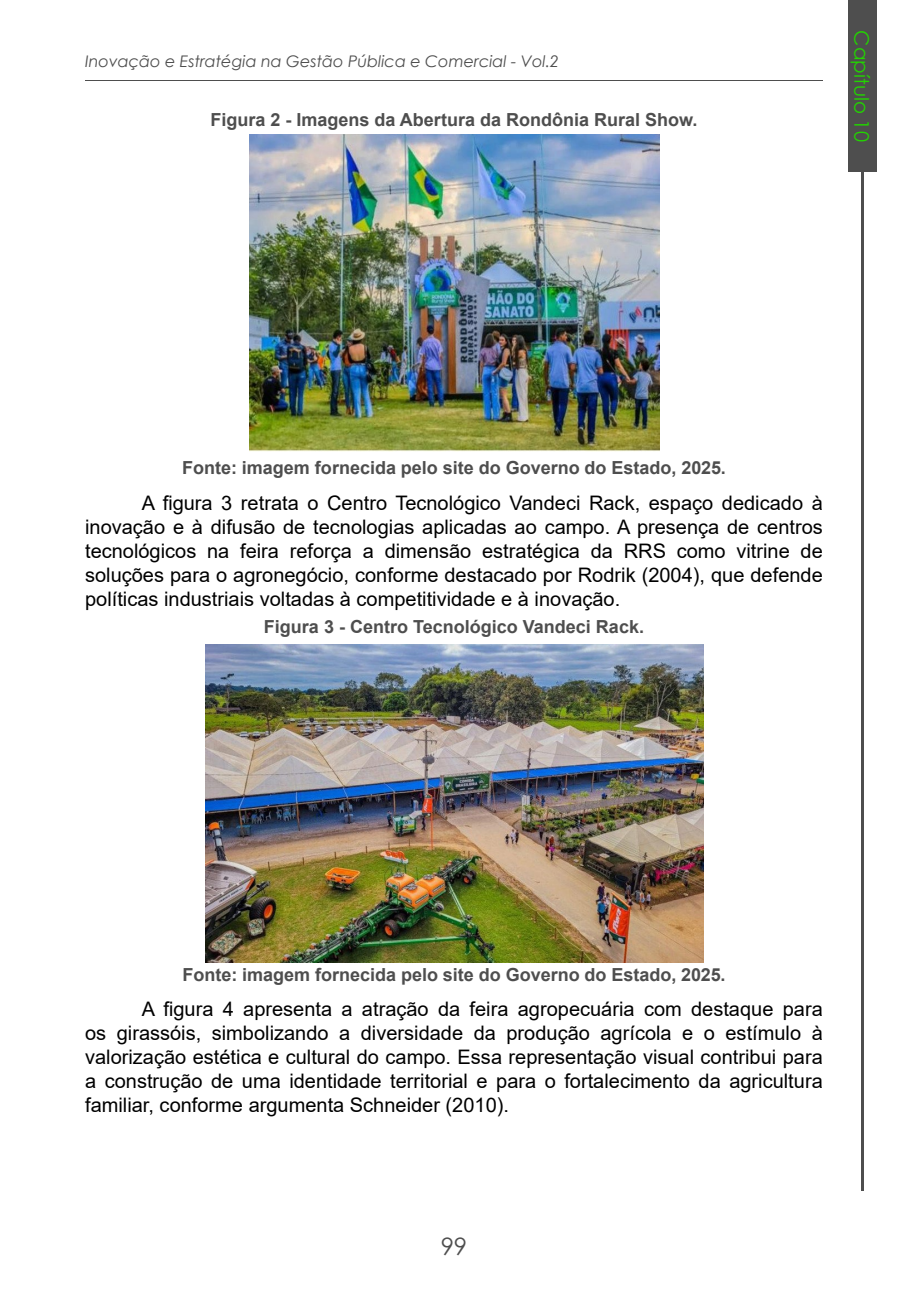
<style>
.page{position:relative;width:908px;height:1304px;background:#fff}
.page>*{position:absolute;margin:0;border:0;box-sizing:border-box;transform-origin:0 0}
.t1{font:24px "Century Gothic";color:#4e4e4e}
.t2{font:20px/24px "Arial";color:#000;text-align:justify}
.t3{font:20px "Century Gothic";color:#22d400}
.t4{font:700 18px "Arial";color:#4e4e4e}
.t5{font:italic 16px "Century Gothic";color:#4e4e4e}
</style>
<div class="page">
<hr style="left:85px;top:81px;width:737px;height:1px;background:#4e4e4e">
<hr style="left:860px;top:172px;width:3px;height:1019px;background:#4e4e4e">
<div style="left:847px;top:0;width:28px;height:172px;background:#4e4e4e"></div>
<img style="left:250px;top:135px;width:409px;height:316px">
<img style="left:205px;top:645px;width:498px;height:317px">
<p class="t5" style="left:85px;top:50px;width:475px">Inovação e Estratégia na Gestão Pública e Comercial - Vol.2</p>
<p class="t4" style="left:210px;top:107px;width:488px">Figura 2 - Imagens da Abertura da Rondônia Rural Show.</p>
<p class="t3" style="left:875px;top:30px;width:113px;rotate:90deg">Capítulo 10</p>
<p class="t4" style="left:182px;top:455px;width:545px">Fonte: imagem fornecida pelo site do Governo do Estado, 2025.</p>
<p class="t2" style="left:85px;top:490px;width:739px;text-indent:57px">A figura 3 retrata o Centro Tecnológico Vandeci Rack, espaço dedicado à inovação e à difusão de tecnologias aplicadas ao campo. A presença de centros tecnológicos na feira reforça a dimensão estratégica da RRS como vitrine de soluções para o agronegócio, conforme destacado por Rodrik (2004), que defende políticas industriais voltadas à competitividade e à inovação.</p>
<p class="t4" style="left:264px;top:614px;width:381px">Figura 3 - Centro Tecnológico Vandeci Rack.</p>
<p class="t4" style="left:182px;top:962px;width:544px">Fonte: imagem fornecida pelo site do Governo do Estado, 2025.</p>
<p class="t2" style="left:85px;top:997px;width:738px;text-indent:57px">A figura 4 apresenta a atração da feira agropecuária com destaque para os girassóis, simbolizando a diversidade da produção agrícola e o estímulo à valorização estética e cultural do campo. Essa representação visual contribui para a construção de uma identidade territorial e para o fortalecimento da agricultura familiar, conforme argumenta Schneider (2010).</p>
<p class="t1" style="left:440px;top:1230px;width:28px">99</p>
</div>
